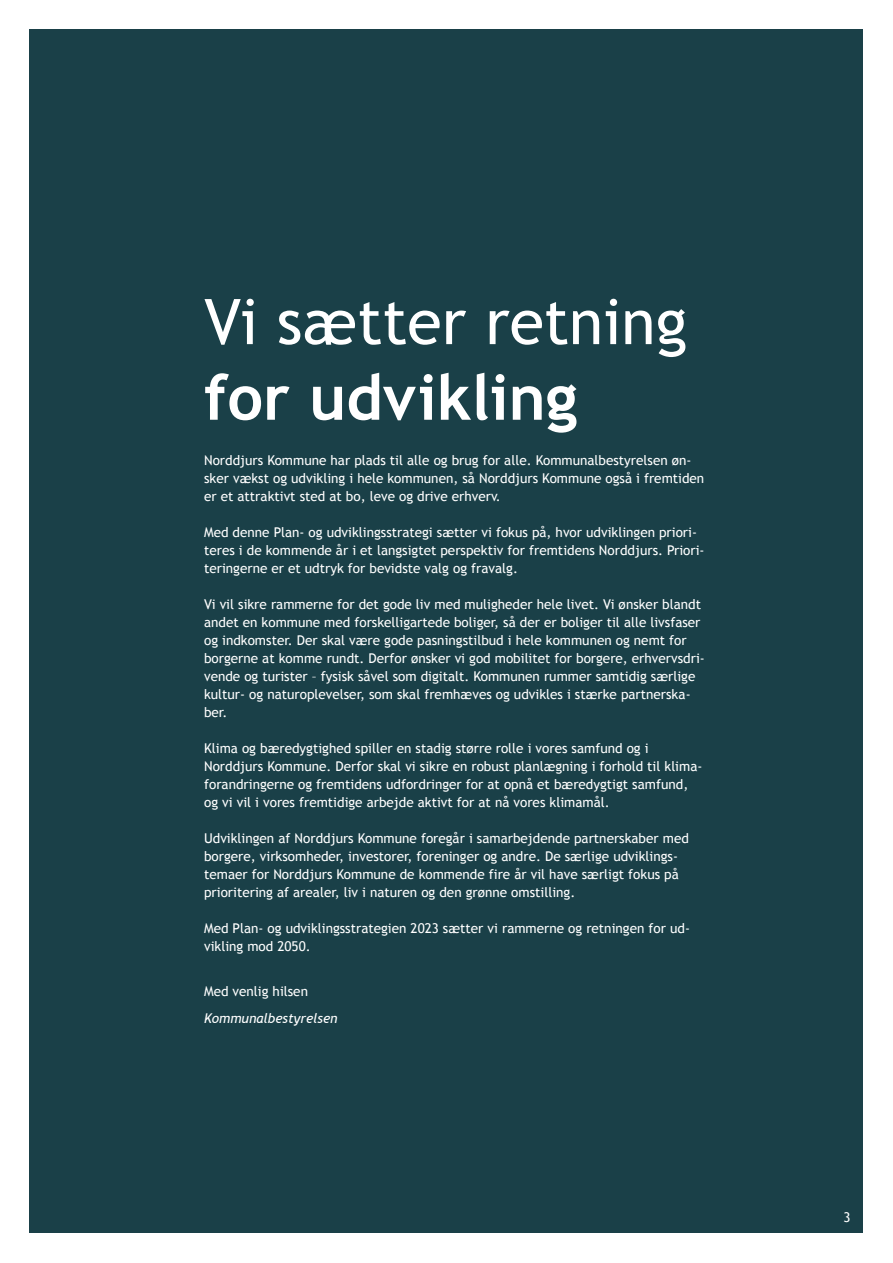
<style>
.page{position:relative;width:893px;height:1263px;background:#fff}
.page>*{position:absolute;margin:0;border:0;box-sizing:border-box;transform-origin:0 0}
.t1{font:63px/75.6px "Trebuchet MS";color:#fff}
.t2{font:13.5px/18px "Trebuchet MS";color:#fff}
.t3{font:italic 13.5px "Trebuchet MS";color:#fff}
.s1{font-weight:700}
</style>
<div class="page">
<div style="left:30px;top:30px;width:833px;height:1203px;background:#1a4048"></div>
<p class="t1" style="left:204px;top:284px;width:485px">Vi sætter retning <span class="s1">for udvikling</span></p>
<p class="t2" style="left:204px;top:451px;width:502px">Norddjurs Kommune har plads til alle og brug for alle. Kommunalbestyrelsen øn&shy;sker vækst og udvikling i hele kommunen, så Norddjurs Kommune også i fremtiden er et attraktivt sted at bo, leve og drive erhverv.</p>
<p class="t2" style="left:204px;top:523px;width:502px">Med denne Plan- og udviklingsstrategi sætter vi fokus på, hvor udviklingen priori&shy;teres i de kommende år i et langsigtet perspektiv for fremtidens Norddjurs. Priori&shy;teringerne er et udtryk for bevidste valg og fravalg.</p>
<p class="t2" style="left:204px;top:595px;width:502px">Vi vil sikre rammerne for det gode liv med muligheder hele livet. Vi ønsker blandt andet en kommune med forskelligartede boliger, så der er boliger til alle livsfaser og indkomster. Der skal være gode pasningstilbud i hele kommunen og nemt for borgerne at komme rundt. Derfor ønsker vi god mobilitet for borgere, erhvervsdri&shy;vende og turister – fysisk såvel som digitalt. Kommunen rummer samtidig særlige kultur- og naturoplevelser, som skal fremhæves og udvikles i stærke partnerska&shy;ber.</p>
<p class="t2" style="left:204px;top:739px;width:500px">Klima og bæredygtighed spiller en stadig større rolle i vores samfund og i Norddjurs Kommune. Derfor skal vi sikre en robust planlægning i forhold til klima&shy;forandringerne og fremtidens udfordringer for at opnå et bæredygtigt samfund, og vi vil i vores fremtidige arbejde aktivt for at nå vores klimamål.</p>
<p class="t2" style="left:204px;top:829px;width:486px">Udviklingen af Norddjurs Kommune foregår i samarbejdende partnerskaber med borgere, virksomheder, investorer, foreninger og andre. De særlige udviklings&shy;temaer for Norddjurs Kommune de kommende fire år vil have særligt fokus på prioritering af arealer, liv i naturen og den grønne omstilling.</p>
<p class="t2" style="left:204px;top:919px;width:487px">Med Plan- og udviklingsstrategien 2023 sætter vi rammerne og retningen for ud&shy;vikling mod 2050.</p>
<p class="t2" style="left:204px;top:982px;width:105px">Med venlig hilsen</p>
<p class="t3" style="left:204px;top:1010px;width:135px">Kommunalbestyrelsen</p>
<p class="t2" style="left:843px;top:1208px;width:9px">3</p>
</div>
